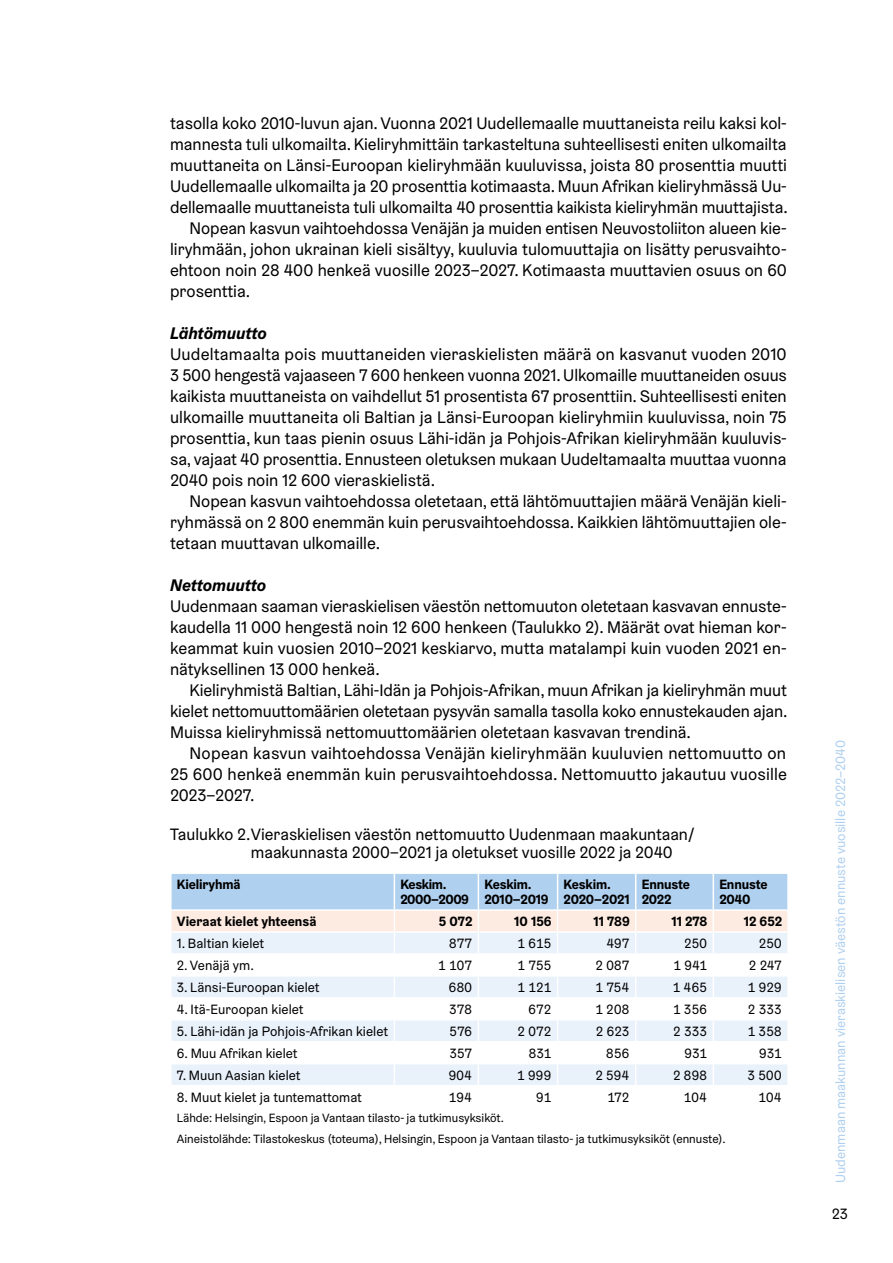
<style>
.page{position:relative;width:893px;height:1263px;background:#fff}
.page>*{position:absolute;margin:0;border:0;box-sizing:border-box;transform-origin:0 0}
.C_Leipäteksti__1__kpl{font:16.8px/21px "Helsinki Grotesk";color:#000;text-align:justify}
.C_Leipäteksti{font:16.8px/21px "Helsinki Grotesk";color:#000;text-align:justify}
.C_Leipäteksti__1__kpl-2{font:italic 700 16.8px "Helsinki Grotesk";color:#000}
.C_Liitetaulukkoteksti{font:16.5px/18px "Helsinki Grotesk";color:#000}
.t1{font:15px "Helsinki Grotesk";color:#000}
.C_Taulukko_perustyyli{font:13.5px "Helsinki Grotesk";letter-spacing:.005em;color:#000}
.C_Taulukko_perustyyli_numerot{font:13.5px "Helsinki Grotesk";letter-spacing:-.025em;color:#000}
.C_Taulukko_otsikko_Bold_musta{font:700 13.5px/15px "Helsinki Grotesk";letter-spacing:-.01em;color:#000}
.t2{font:13.5px "Helsinki Grotesk";color:#b0d0ef}
.C_Taulukko_perustyyli_numerot-2{font:700 13.5px "Helsinki Grotesk";color:#000}
.C_Taulukko_perustyyli-2{font:700 13.5px "Helsinki Grotesk";letter-spacing:.005em;color:#000}
.D_Alaviitteet{font:12px "Helsinki Grotesk";color:#000}
</style>
<div class="page">
<svg style="left:171px;top:873px;width:617px;height:212px"></svg>
<p class="C_Leipäteksti__1__kpl" style="left:170px;top:112px;width:619px">tasolla koko 2010-luvun ajan. Vuonna 2021 Uudellemaalle muuttaneista reilu kaksi kol&shy;mannesta tuli ulkomailta. Kieliryhmittäin tarkasteltuna suhteellisesti eniten ulkomailta muuttaneita on Länsi-Euroopan kieliryhmään kuuluvissa, joista 80 prosenttia muutti Uudellemaalle ulkomailta ja 20 prosenttia kotimaasta. Muun Afrikan kieliryhmässä Uu&shy;dellemaalle muuttaneista tuli ulkomailta 40 prosenttia kaikista kieliryhmän muuttajista.</p>
<p class="C_Leipäteksti" style="left:170px;top:217px;width:618px;text-indent:20px">Nopean kasvun vaihtoehdossa Venäjän ja muiden entisen Neuvostoliiton alueen kie&shy;liryhmään, johon ukrainan kieli sisältyy, kuuluvia tulomuuttajia on lisätty perusvaihto&shy;ehtoon noin 28 400 henkeä vuosille 2023–2027. Kotimaasta muuttavien osuus on 60 prosenttia.</p>
<p class="C_Leipäteksti__1__kpl-2" style="left:170px;top:322px;width:98px">Lähtömuutto</p>
<p class="C_Leipäteksti__1__kpl" style="left:170px;top:343px;width:618px">Uudeltamaalta pois muuttaneiden vieraskielisten määrä on kasvanut vuoden 2010<br>3 500 hengestä vajaaseen 7 600 henkeen vuonna 2021. Ulkomaille muuttaneiden osuus kaikista muuttaneista on vaihdellut 51 prosentista 67 prosenttiin. Suhteellisesti eniten ulkomaille muuttaneita oli Baltian ja Länsi-Euroopan kieliryhmiin kuuluvissa, noin 75 prosenttia, kun taas pienin osuus Lähi-idän ja Pohjois-Afrikan kieliryhmään kuuluvis&shy;sa, vajaat 40 prosenttia. Ennusteen oletuksen mukaan Uudeltamaalta muuttaa vuonna 2040 pois noin 12 600 vieraskielistä.</p>
<p class="C_Leipäteksti" style="left:170px;top:490px;width:618px;text-indent:20px">Nopean kasvun vaihtoehdossa oletetaan, että lähtömuuttajien määrä Venäjän kieli&shy;ryhmässä on 2 800 enemmän kuin perusvaihtoehdossa. Kaikkien lähtömuuttajien ole&shy;tetaan muuttavan ulkomaille.</p>
<p class="C_Leipäteksti__1__kpl-2" style="left:170px;top:574px;width:97px">Nettomuutto</p>
<p class="C_Leipäteksti__1__kpl" style="left:170px;top:595px;width:618px">Uudenmaan saaman vieraskielisen väestön nettomuuton oletetaan kasvavan ennuste&shy;kaudella 11 000 hengestä noin 12 600 henkeen (Taulukko 2). Määrät ovat hieman kor&shy;keammat kuin vuosien 2010–2021 keskiarvo, mutta matalampi kuin vuoden 2021 en&shy;nätyksellinen 13 000 henkeä.</p>
<p class="C_Leipäteksti" style="left:170px;top:679px;width:619px;text-indent:20px">Kieliryhmistä Baltian, Lähi-Idän ja Pohjois-Afrikan, muun Afrikan ja kieliryhmän muut kielet nettomuuttomäärien oletetaan pysyvän samalla tasolla koko ennustekauden ajan.<br>Muissa kieliryhmissä nettomuuttomäärien oletetaan kasvavan trendinä.</p>
<p class="C_Leipäteksti" style="left:170px;top:742px;width:618px;text-indent:20px">Nopean kasvun vaihtoehdossa Venäjän kieliryhmään kuuluvien nettomuutto on 25 600 henkeä enemmän kuin perusvaihtoehdossa. Nettomuutto jakautuu vuosille 2023–2027.</p>
<p class="C_Liitetaulukkoteksti" style="left:251px;top:825px;width:445px;text-indent:-81px">Taulukko 2.Vieraskielisen väestön nettomuutto Uudenmaan maakuntaan/ maakunnasta 2000–2021 ja oletukset vuosille 2022 ja 2040</p>
<p class="C_Taulukko_otsikko_Bold_musta" style="left:177px;top:877px;width:65px">Kieliryhmä</p>
<p class="C_Taulukko_otsikko_Bold_musta" style="left:400px;top:877px;width:70px">Keskim.<br>2000–2009</p>
<p class="C_Taulukko_otsikko_Bold_musta" style="left:484px;top:877px;width:66px">Keskim.<br>2010–2019</p>
<p class="C_Taulukko_otsikko_Bold_musta" style="left:564px;top:877px;width:67px">Keskim.<br>2020–2021</p>
<p class="C_Taulukko_otsikko_Bold_musta" style="left:642px;top:877px;width:50px">Ennuste<br>2022</p>
<p class="C_Taulukko_otsikko_Bold_musta" style="left:719px;top:877px;width:50px">Ennuste<br>2040</p>
<p class="C_Taulukko_perustyyli-2" style="left:177px;top:913px;width:141px">Vieraat kielet yhteensä</p>
<p class="C_Taulukko_perustyyli_numerot-2" style="left:439px;top:913px;width:35px">5 072</p>
<p class="C_Taulukko_perustyyli_numerot-2" style="left:514px;top:913px;width:39px">10 156</p>
<p class="C_Taulukko_perustyyli_numerot-2" style="left:594px;top:913px;width:38px">11 789</p>
<p class="C_Taulukko_perustyyli_numerot-2" style="left:671px;top:913px;width:37px">11 278</p>
<p class="C_Taulukko_perustyyli_numerot-2" style="left:744px;top:913px;width:40px">12 652</p>
<p class="C_Taulukko_perustyyli" style="left:177px;top:935px;width:89px">1. Baltian kielet</p>
<p class="C_Taulukko_perustyyli_numerot" style="left:449px;top:935px;width:25px">877</p>
<p class="C_Taulukko_perustyyli_numerot" style="left:517px;top:935px;width:36px">1 615</p>
<p class="C_Taulukko_perustyyli_numerot" style="left:606px;top:935px;width:25px">497</p>
<p class="C_Taulukko_perustyyli_numerot" style="left:684px;top:935px;width:25px">250</p>
<p class="C_Taulukko_perustyyli_numerot" style="left:758px;top:935px;width:25px">250</p>
<p class="C_Taulukko_perustyyli" style="left:177px;top:957px;width:79px">2. Venäjä ym.</p>
<p class="C_Taulukko_perustyyli_numerot" style="left:438px;top:957px;width:36px">1 107</p>
<p class="C_Taulukko_perustyyli_numerot" style="left:517px;top:957px;width:36px">1 755</p>
<p class="C_Taulukko_perustyyli_numerot" style="left:595px;top:957px;width:36px">2 087</p>
<p class="C_Taulukko_perustyyli_numerot" style="left:673px;top:957px;width:36px">1 941</p>
<p class="C_Taulukko_perustyyli_numerot" style="left:748px;top:957px;width:35px">2 247</p>
<p class="C_Taulukko_perustyyli" style="left:177px;top:979px;width:144px">3. Länsi-Euroopan kielet</p>
<p class="C_Taulukko_perustyyli_numerot" style="left:448px;top:979px;width:25px">680</p>
<p class="C_Taulukko_perustyyli_numerot" style="left:517px;top:979px;width:36px">1 121</p>
<p class="C_Taulukko_perustyyli_numerot" style="left:595px;top:979px;width:36px">1 754</p>
<p class="C_Taulukko_perustyyli_numerot" style="left:673px;top:979px;width:36px">1 465</p>
<p class="C_Taulukko_perustyyli_numerot" style="left:748px;top:979px;width:36px">1 929</p>
<p class="C_Taulukko_perustyyli" style="left:177px;top:1001px;width:128px">4. Itä-Euroopan kielet</p>
<p class="C_Taulukko_perustyyli_numerot" style="left:449px;top:1001px;width:25px">378</p>
<p class="C_Taulukko_perustyyli_numerot" style="left:528px;top:1001px;width:25px">672</p>
<p class="C_Taulukko_perustyyli_numerot" style="left:595px;top:1001px;width:36px">1 208</p>
<p class="C_Taulukko_perustyyli_numerot" style="left:673px;top:1001px;width:36px">1 356</p>
<p class="C_Taulukko_perustyyli_numerot" style="left:747px;top:1001px;width:36px">2 333</p>
<p class="C_Taulukko_perustyyli" style="left:177px;top:1023px;width:213px">5. Lähi-idän ja Pohjois-Afrikan kielet</p>
<p class="C_Taulukko_perustyyli_numerot" style="left:449px;top:1023px;width:25px">576</p>
<p class="C_Taulukko_perustyyli_numerot" style="left:517px;top:1023px;width:36px">2 072</p>
<p class="C_Taulukko_perustyyli_numerot" style="left:595px;top:1023px;width:36px">2 623</p>
<p class="C_Taulukko_perustyyli_numerot" style="left:673px;top:1023px;width:36px">2 333</p>
<p class="C_Taulukko_perustyyli_numerot" style="left:747px;top:1023px;width:36px">1 358</p>
<p class="C_Taulukko_perustyyli" style="left:177px;top:1044px;width:122px">6. Muu Afrikan kielet</p>
<p class="C_Taulukko_perustyyli_numerot" style="left:449px;top:1044px;width:25px">357</p>
<p class="C_Taulukko_perustyyli_numerot" style="left:528px;top:1044px;width:25px">831</p>
<p class="C_Taulukko_perustyyli_numerot" style="left:606px;top:1044px;width:25px">856</p>
<p class="C_Taulukko_perustyyli_numerot" style="left:684px;top:1044px;width:25px">931</p>
<p class="C_Taulukko_perustyyli_numerot" style="left:759px;top:1044px;width:25px">931</p>
<p class="C_Taulukko_perustyyli" style="left:177px;top:1066px;width:125px">7. Muun Aasian kielet</p>
<p class="C_Taulukko_perustyyli_numerot" style="left:448px;top:1066px;width:26px">904</p>
<p class="C_Taulukko_perustyyli_numerot" style="left:517px;top:1066px;width:36px">1 999</p>
<p class="C_Taulukko_perustyyli_numerot" style="left:595px;top:1066px;width:36px">2 594</p>
<p class="C_Taulukko_perustyyli_numerot" style="left:673px;top:1066px;width:36px">2 898</p>
<p class="C_Taulukko_perustyyli_numerot" style="left:747px;top:1066px;width:36px">3 500</p>
<p class="C_Taulukko_perustyyli" style="left:177px;top:1088px;width:187px">8. Muut kielet ja tuntemattomat</p>
<p class="C_Taulukko_perustyyli_numerot" style="left:449px;top:1088px;width:25px">194</p>
<p class="C_Taulukko_perustyyli_numerot" style="left:536px;top:1088px;width:17px">91</p>
<p class="C_Taulukko_perustyyli_numerot" style="left:607px;top:1088px;width:24px">172</p>
<p class="C_Taulukko_perustyyli_numerot" style="left:683px;top:1088px;width:25px">104</p>
<p class="C_Taulukko_perustyyli_numerot" style="left:758px;top:1088px;width:25px">104</p>
<p class="D_Alaviitteet" style="left:177px;top:1111px;width:329px">Lähde: Helsingin, Espoon ja Vantaan tilasto- ja tutkimusyksiköt.</p>
<p class="D_Alaviitteet" style="left:177px;top:1131px;width:550px">Aineistolähde: Tilastokeskus (toteuma), Helsingin, Espoon ja Vantaan tilasto- ja tutkimusyksiköt (ennuste).</p>
<p class="t2" style="left:832px;top:1183px;width:444px;rotate:-90deg">Uudenmaan maakunnan vieraskielisen väestön ennuste vuosille 2022–2040</p>
<p class="t1" style="left:832px;top:1204px;width:17px">23</p>
</div>
